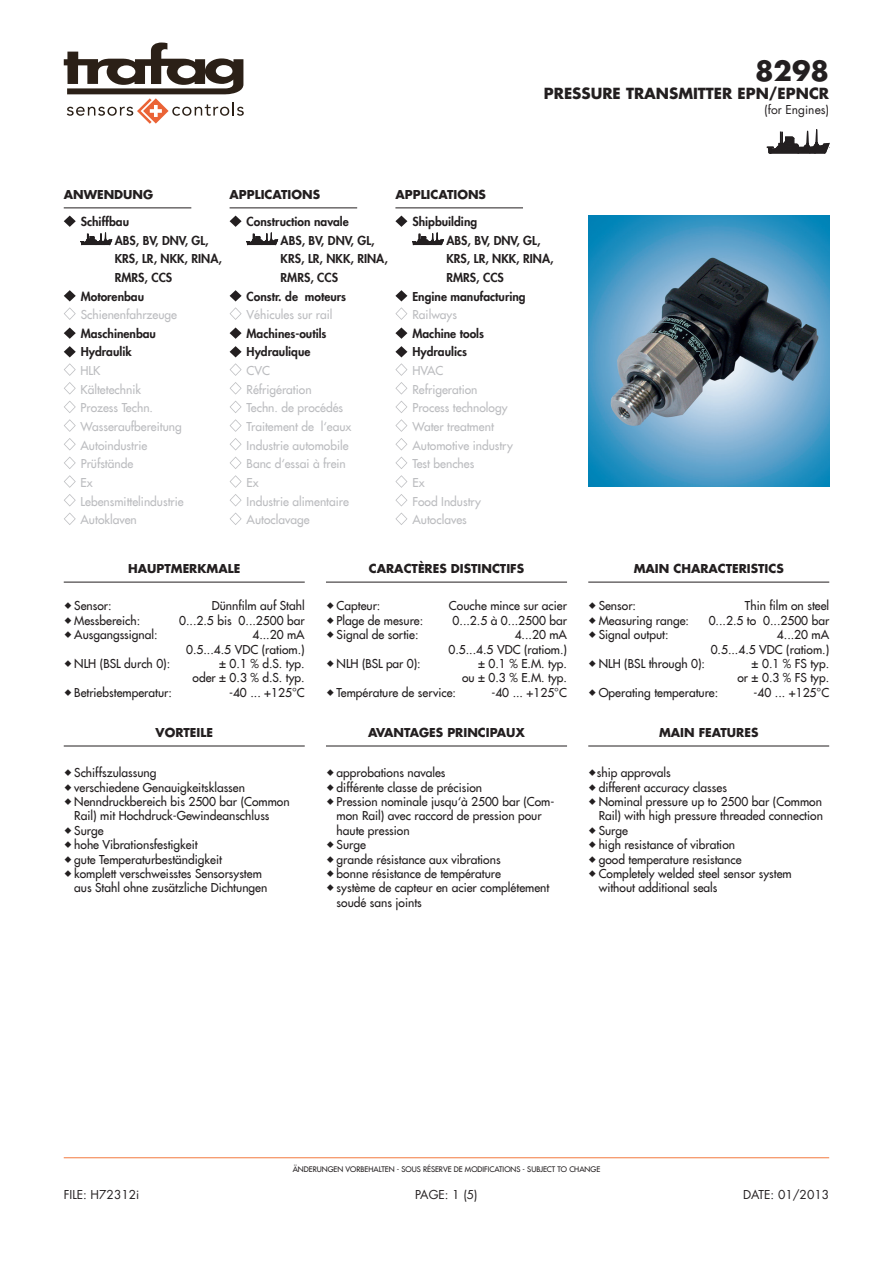
<style>
.page{position:relative;width:893px;height:1263px;background:#fff}
.page>*{position:absolute;margin:0;border:0;box-sizing:border-box;transform-origin:0 0}
.t1{font:700 27px "Futura LT";color:#231f20}
.t2{font:700 15px "Futura LT";color:#231f20}
.t3{font:12px/14.4px "Futura LT";color:#231f20;text-align:right}
.t4{font:12px "Futura LT";color:#bcbdc0}
.t5{font:800 12px "Futura LT";color:#231f20}
.t6{font:700 12px "Futura LT";color:#231f20}
.t7{font:12px "Futura LT";color:#231f20}
.t8{font:7.5px "Futura LT";color:#231f20}
</style>
<div class="page">
<svg style="left:64px;top:43px;width:180px;height:81px"></svg>
<hr style="left:64px;top:1157px;width:765px;height:1px;background:#f4793e">
<svg style="left:64px;top:216px;width:48px;height:29px"></svg>
<svg style="left:230px;top:216px;width:48px;height:29px"></svg>
<svg style="left:395px;top:216px;width:48px;height:29px"></svg>
<svg style="left:64px;top:290px;width:12px;height:235px"></svg>
<svg style="left:230px;top:290px;width:12px;height:235px"></svg>
<svg style="left:395px;top:290px;width:12px;height:235px"></svg>
<hr style="left:64px;top:746px;width:241px;height:1px;background:#231f20">
<hr style="left:326px;top:746px;width:241px;height:1px;background:#231f20">
<hr style="left:588px;top:746px;width:241px;height:1px;background:#231f20">
<hr style="left:64px;top:582px;width:241px;height:1px;background:#231f20">
<hr style="left:326px;top:582px;width:241px;height:1px;background:#231f20">
<hr style="left:588px;top:582px;width:241px;height:1px;background:#231f20">
<hr style="left:230px;top:208px;width:127px;height:1px;background:#231f20">
<hr style="left:395px;top:208px;width:128px;height:1px;background:#231f20">
<hr style="left:64px;top:208px;width:127px;height:1px;background:#231f20">
<hr style="left:770px;top:153px;width:55px;height:1px;background:#231f20">
<svg style="left:767px;top:130px;width:62px;height:23px"></svg>
<img style="left:588px;top:215px;width:241px;height:271px">
<p class="t6" style="left:64px;top:187px;width:91px">ANWENDUNG</p>
<p class="t6" style="left:230px;top:187px;width:92px">APPLICATIONS</p>
<p class="t6" style="left:395px;top:187px;width:92px">APPLICATIONS</p>
<h1 class="t1" style="left:755px;top:53px;width:76px">8298</h1>
<p class="t2" style="left:544px;top:83px;width:205px">PRESSURE TRANSMITTER EPN</p>
<p class="t2" style="left:769px;top:83px;width:20px">/EPNCR</p>
<p class="t7" style="left:764px;top:102px;width:66px">(for Engines)</p>
<p class="t5" style="left:81px;top:213px;width:50px">Schiffbau</p>
<p class="t5" style="left:247px;top:213px;width:104px">Construction navale</p>
<p class="t5" style="left:412px;top:213px;width:66px">Shipbuilding</p>
<p class="t5" style="left:115px;top:232px;width:96px">ABS, BV, DNV, GL,</p>
<p class="t5" style="left:281px;top:232px;width:96px">ABS, BV, DNV, GL,</p>
<p class="t5" style="left:446px;top:232px;width:96px">ABS, BV, DNV, GL,</p>
<p class="t5" style="left:115px;top:251px;width:109px">KRS, LR, NKK, RINA,</p>
<p class="t5" style="left:281px;top:251px;width:109px">KRS, LR, NKK, RINA,</p>
<p class="t5" style="left:446px;top:251px;width:109px">KRS, LR, NKK, RINA,</p>
<p class="t5" style="left:115px;top:269px;width:59px">RMRS, CCS</p>
<p class="t5" style="left:281px;top:269px;width:59px">RMRS, CCS</p>
<p class="t5" style="left:446px;top:269px;width:59px">RMRS, CCS</p>
<p class="t5" style="left:81px;top:288px;width:65px">Motorenbau</p>
<p class="t5" style="left:247px;top:288px;width:101px">Constr. de moteurs</p>
<p class="t5" style="left:412px;top:288px;width:115px">Engine manufacturing</p>
<p class="t4" style="left:81px;top:307px;width:98px">Schienenfahrzeuge</p>
<p class="t4" style="left:247px;top:307px;width:87px">Véhicules sur rail</p>
<p class="t4" style="left:412px;top:307px;width:46px">Railways</p>
<p class="t5" style="left:81px;top:325px;width:77px">Maschinenbau</p>
<p class="t5" style="left:247px;top:325px;width:81px">Machines-outils</p>
<p class="t5" style="left:412px;top:325px;width:73px">Machine tools</p>
<p class="t5" style="left:81px;top:344px;width:52px">Hydraulik</p>
<p class="t5" style="left:247px;top:344px;width:65px">Hydraulique</p>
<p class="t5" style="left:412px;top:344px;width:56px">Hydraulics</p>
<p class="t4" style="left:76px;top:363px;width:26px">HL K</p>
<p class="t4" style="left:242px;top:363px;width:9px">CVC</p>
<p class="t4" style="left:407px;top:363px;width:9px">HVAC</p>
<p class="t4" style="left:81px;top:381px;width:62px">Kältetechnik</p>
<p class="t4" style="left:242px;top:381px;width:72px">Réfrigération</p>
<p class="t4" style="left:407px;top:381px;width:72px">Refrigeration</p>
<p class="t4" style="left:81px;top:400px;width:74px">Prozess Techn.</p>
<p class="t4" style="left:242px;top:400px;width:103px">Techn. de procédés</p>
<p class="t4" style="left:412px;top:400px;width:97px">Process technology</p>
<p class="t4" style="left:81px;top:419px;width:103px">Wasseraufbereitung</p>
<p class="t4" style="left:242px;top:419px;width:111px">Traitement de l‘eaux</p>
<p class="t4" style="left:412px;top:419px;width:83px">Water treatment</p>
<p class="t4" style="left:76px;top:437px;width:73px">Autoindustrie</p>
<p class="t4" style="left:242px;top:437px;width:109px">I ndustrie automobile</p>
<p class="t4" style="left:407px;top:437px;width:107px">Automotive industry</p>
<p class="t4" style="left:81px;top:456px;width:54px">Prüfstände</p>
<p class="t4" style="left:247px;top:456px;width:101px">Banc d‘essai à frein</p>
<p class="t4" style="left:412px;top:456px;width:63px">Test benches</p>
<p class="t4" style="left:76px;top:475px;width:18px">E x</p>
<p class="t4" style="left:242px;top:475px;width:19px">E x</p>
<p class="t4" style="left:407px;top:475px;width:19px">E x</p>
<p class="t4" style="left:76px;top:493px;width:109px">Lebensmittelindustrie</p>
<p class="t4" style="left:242px;top:493px;width:109px">I ndustrie alimentaire</p>
<p class="t4" style="left:407px;top:493px;width:75px">Food Industry</p>
<p class="t4" style="left:76px;top:512px;width:63px">Autoklaven</p>
<p class="t4" style="left:242px;top:512px;width:70px">Autoclavage</p>
<p class="t4" style="left:407px;top:512px;width:61px">Autoclaves</p>
<p class="t6" style="left:128px;top:561px;width:114px">HAUPTMERKMALE</p>
<p class="t6" style="left:369px;top:561px;width:157px">CARACTÈRES DISTINCTIFS</p>
<p class="t6" style="left:634px;top:561px;width:152px">MAIN CHARACTERISTICS</p>
<p class="t3" style="left:72px;top:599px;width:41px">Sensor:</p>
<p class="t3" style="left:212px;top:599px;width:94px">Dünnfilm auf Stahl</p>
<p class="t3" style="left:72px;top:613px;width:69px">Messbereich:</p>
<p class="t3" style="left:179px;top:613px;width:127px">0...2.5 bis 0...2500 bar</p>
<p class="t3" style="left:72px;top:627px;width:87px">Ausgangssignal:</p>
<p class="t3" style="left:252px;top:627px;width:54px">4...20 mA</p>
<p class="t3" style="left:186px;top:642px;width:58px">0.5...4.5 VDC</p>
<p class="t3" style="left:262px;top:642px;width:44px">(ratiom.)</p>
<p class="t3" style="left:72px;top:656px;width:7px">NLH</p>
<p class="t3" style="left:100px;top:656px;width:11px">(BSL</p>
<p class="t3" style="left:124px;top:656px;width:47px">durch 0):</p>
<p class="t3" style="left:193px;top:656px;width:114px">± 0.1 % d.S. typ.<br>oder ± 0.3 % d.S. typ.</p>
<p class="t3" style="left:72px;top:685px;width:101px">Betriebstemperatur:</p>
<p class="t3" style="left:229px;top:685px;width:76px">-40 ... +125°C</p>
<p class="t3" style="left:335px;top:599px;width:47px">Capteur:</p>
<p class="t3" style="left:449px;top:599px;width:120px">Couche mince sur acier</p>
<p class="t3" style="left:337px;top:613px;width:88px">Plage de mesure:</p>
<p class="t3" style="left:453px;top:613px;width:116px">0...2.5 à 0...2500 bar</p>
<p class="t3" style="left:335px;top:627px;width:85px">Signal de sortie:</p>
<p class="t3" style="left:515px;top:627px;width:54px">4...20 mA</p>
<p class="t3" style="left:448px;top:642px;width:58px">0.5...4.5 VDC</p>
<p class="t3" style="left:524px;top:642px;width:44px">(ratiom.)</p>
<p class="t3" style="left:335px;top:656px;width:7px">NLH</p>
<p class="t3" style="left:362px;top:656px;width:60px">(BSL par 0):</p>
<p class="t3" style="left:462px;top:656px;width:106px">± 0.1 % E.M. typ.<br>ou ± 0.3 % E.M. typ.</p>
<p class="t3" style="left:335px;top:685px;width:123px">Température de service:</p>
<p class="t3" style="left:491px;top:685px;width:76px">-40 ... +125°C</p>
<p class="t3" style="left:597px;top:599px;width:41px">Sensor:</p>
<p class="t3" style="left:745px;top:599px;width:86px">Thin film on steel</p>
<p class="t3" style="left:597px;top:613px;width:94px">Measuring range:</p>
<p class="t3" style="left:709px;top:613px;width:122px">0...2.5 to 0...2500 bar</p>
<p class="t3" style="left:597px;top:627px;width:73px">Signal output:</p>
<p class="t3" style="left:777px;top:627px;width:54px">4...20 mA</p>
<p class="t3" style="left:711px;top:642px;width:58px">0.5...4.5 VDC</p>
<p class="t3" style="left:786px;top:642px;width:44px">(ratiom.)</p>
<p class="t3" style="left:597px;top:656px;width:7px">NLH</p>
<p class="t3" style="left:624px;top:656px;width:11px">(BSL</p>
<p class="t3" style="left:649px;top:656px;width:58px">through 0):</p>
<p class="t3" style="left:737px;top:656px;width:93px">± 0.1 % FS typ.<br>or ± 0.3 % FS typ.</p>
<p class="t3" style="left:597px;top:685px;width:123px">Operating temperature:</p>
<p class="t3" style="left:754px;top:685px;width:76px">-40 ... +125°C</p>
<p class="t6" style="left:156px;top:725px;width:59px">VORTEILE</p>
<p class="t6" style="left:368px;top:725px;width:158px">AVANTAGES PRINCIPAUX</p>
<p class="t6" style="left:659px;top:725px;width:101px">MAIN FEATURES</p>
<p class="t3" style="left:72px;top:765px;width:219px;text-align:left">Schiffszulassung<br>verschiedene Genauigkeitsklassen<br>Nenndruckbereich bis 2500 bar (Common<br>Rail) mit Hochdruck-Gewindeanschluss<br>Surge<br>hohe Vibrationsfestigkeit<br>gute Temperaturbeständigkeit<br>komplett verschweisstes Sensorsystem<br>aus Stahl ohne zusätzliche Dichtungen</p>
<p class="t3" style="left:335px;top:765px;width:221px;text-align:left">approbations navales<br>différente classe de précision<br>Pression nominale jusqu‘à 2500 bar (Com&shy;mon Rail) avec raccord de pression pour haute pression<br>Surge<br>grande résistance aux vibrations<br>bonne résistance de température<br>système de capteur en acier complétement soudé sans joints</p>
<p class="t3" style="left:597px;top:765px;width:228px;text-align:left">ship approvals<br>different accuracy classes<br>Nominal pressure up to 2500 bar (Common<br>Rail) with high pressure threaded connection<br>Surge<br>high resistance of vibration<br>good temperature resistance<br>Completely welded steel sensor system without additional seals</p>
<p class="t8" style="left:293px;top:1164px;width:309px">änderungen vorbehalten - sous réserve de modifications - Subject to change</p>
<p class="t7" style="left:64px;top:1186px;width:77px">FILE: H72312i</p>
<p class="t7" style="left:415px;top:1186px;width:64px">Page: 1 (5)</p>
<p class="t7" style="left:743px;top:1186px;width:88px">Date: 01/2013</p>
</div>
